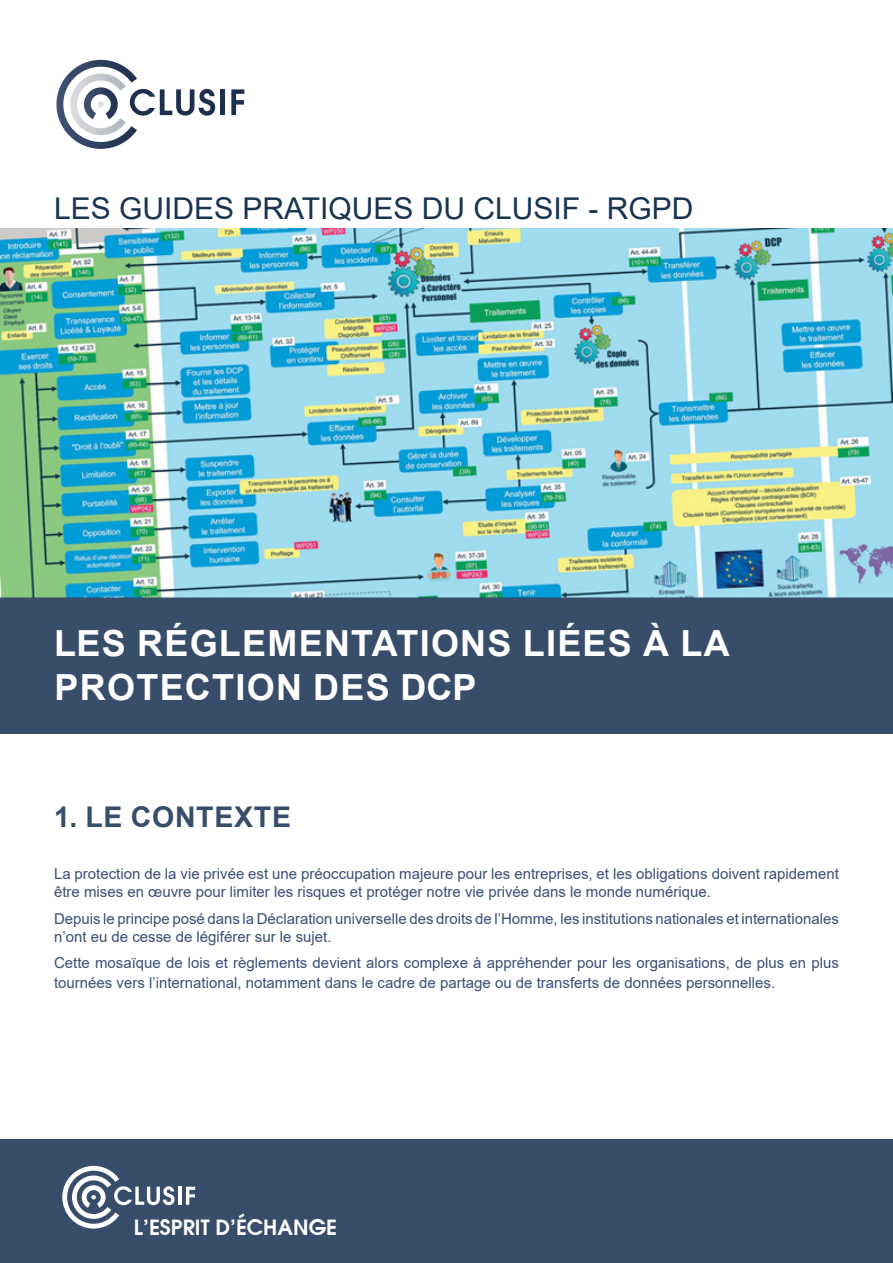
<style>
.page{position:relative;width:893px;height:1263px;background:#fff}
.page>*{position:absolute;margin:0;border:0;box-sizing:border-box;transform-origin:0 0}
.t1{font:700 36px "Arial";letter-spacing:.035em;color:#fff}
.t2{font:30px "Arial";color:#183451}
.t3{font:700 28.5px "Arial";letter-spacing:.025em;color:#384d6a}
.t4{font:600 21px "Avant Garde";color:#fff}
.t5{font:15px/18px "Arial";color:#3a4f78}
</style>
<div class="page">
<div style="left:0;top:594px;width:893px;height:139px;background:#384d6a"></div>
<div style="left:0;top:1139px;width:893px;height:124px;background:#384d6a"></div>
<hr style="left:178px;top:1187px;width:4px;height:18px;background:#fff">
<svg style="left:186px;top:1187px;width:9px;height:18px"></svg>
<svg style="left:62px;top:1166px;width:113px;height:62px"></svg>
<div style="left:220px;top:89px;width:5px;height:26px;background:#1e2f4c"></div>
<svg style="left:231px;top:89px;width:13px;height:26px"></svg>
<svg style="left:56px;top:60px;width:159px;height:89px"></svg>
<img style="left:0;top:229px;width:893px;height:368px">
<p class="t2" style="left:54px;top:188px;width:641px">LES GUIDES PRATIQUES DU CLUSIF - RGPD</p>
<p class="t1" style="left:54px;top:618px;width:677px">LES RÉGLEMENTATIONS LIÉES À LA</p>
<p class="t1" style="left:55px;top:662px;width:423px">PROTECTION DES DCP</p>
<p class="t3" style="left:54px;top:797px;width:238px">1. LE CONTEXTE</p>
<p class="t5" style="left:54px;top:865px;width:786px">La protection de la vie privée est une préoccupation majeure pour les entreprises, et les obligations doivent rapidement être mises en œuvre pour limiter les risques et protéger notre vie privée dans le monde numérique.</p>
<p class="t5" style="left:54px;top:909px;width:786px">Depuis le principe posé dans la Déclaration universelle des droits de l’Homme, les institutions nationales et internationales n’ont eu de cesse de légiférer sur le sujet.</p>
<p class="t5" style="left:54px;top:953px;width:786px;line-height:19.8px">Cette mosaïque de lois et règlements devient alors complexe à appréhender pour les organisations, de plus en plus tournées vers l’international, notamment dans le cadre de partage ou de transferts de données personnelles.</p>
<p class="t4" style="left:134px;top:1214px;width:205px">L’ESPRIT D’ÉCHANGE</p>
</div>
